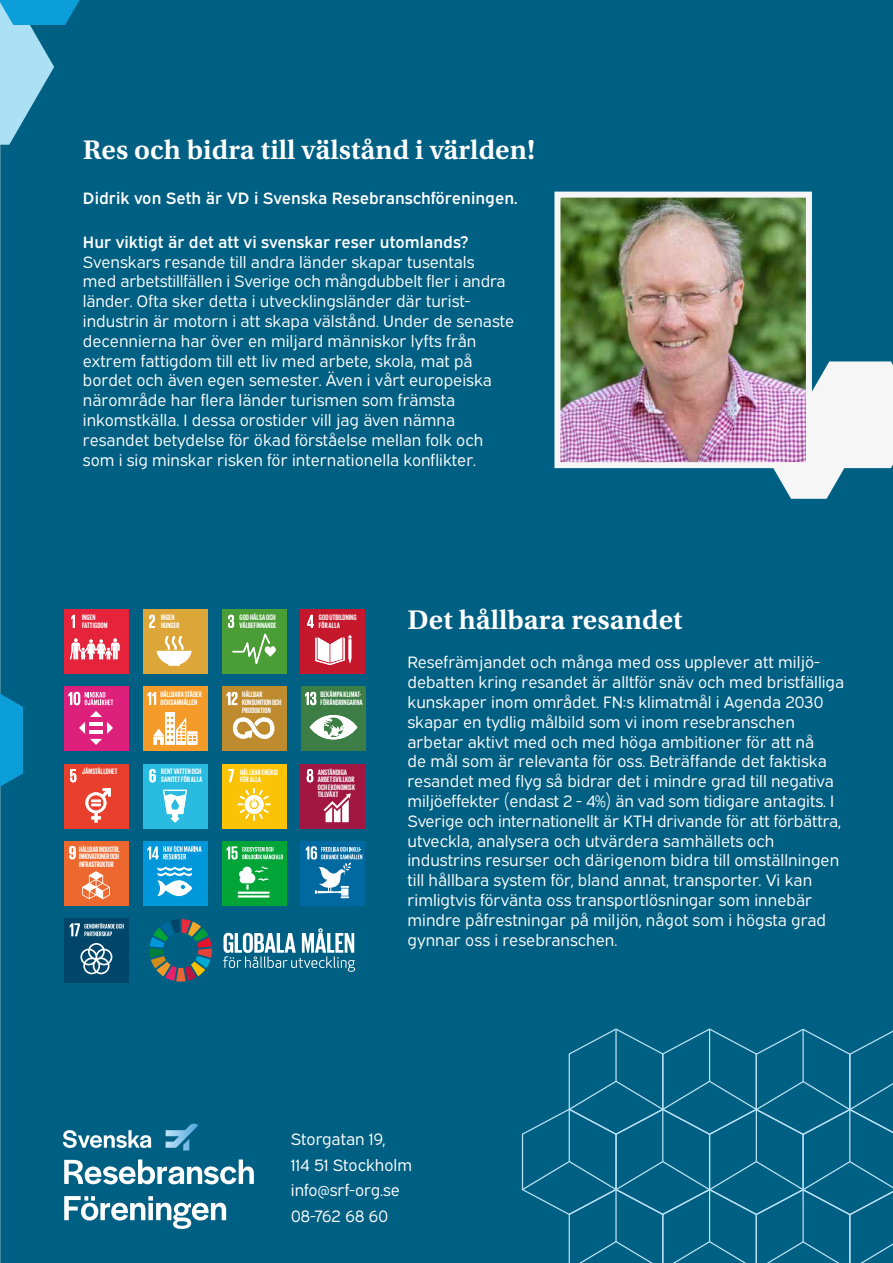
<style>
.page{position:relative;width:893px;height:1263px;background:#006083}
.page>*{position:absolute;margin:0;border:0;box-sizing:border-box;transform-origin:0 0}
.t1{font:28.5px "Utopia Std Semibold Capt";color:#fff}
.t2{font:16.5px/19.8px "Expressway Bk";color:#fff}
.t3{font:16.5px "Expressway Sb";color:#fff}
.t4{font:700 7.95px/7.6px "Giorgio Sans";letter-spacing:.015em;color:#fff}
</style>
<div class="page">
<div style="left:64px;top:609px;width:64px;height:65px;background:#e5233a"></div>
<svg style="left:71px;top:615px;width:4px;height:13px"></svg>
<svg style="left:70px;top:638px;width:49px;height:22px"></svg>
<svg style="left:0;top:693px;width:23px;height:94px;background:#0a94cc"></svg>
<div style="left:143px;top:609px;width:64px;height:65px;background:#dda639"></div>
<svg style="left:149px;top:615px;width:6px;height:13px"></svg>
<svg style="left:157px;top:636px;width:34px;height:30px"></svg>
<div style="left:222px;top:609px;width:64px;height:65px;background:#4a9e35"></div>
<svg style="left:228px;top:615px;width:6px;height:13px"></svg>
<svg style="left:232px;top:634px;width:44px;height:30px"></svg>
<div style="left:301px;top:609px;width:64px;height:65px;background:#c5182d"></div>
<svg style="left:307px;top:615px;width:7px;height:13px"></svg>
<svg style="left:315px;top:635px;width:36px;height:30px"></svg>
<div style="left:64px;top:764px;width:64px;height:64px;background:#e8402d"></div>
<svg style="left:70px;top:769px;width:6px;height:13px"></svg>
<svg style="left:85px;top:788px;width:26px;height:34px"></svg>
<div style="left:143px;top:764px;width:64px;height:64px;background:#29bbe0"></div>
<svg style="left:149px;top:769px;width:7px;height:13px"></svg>
<svg style="left:163px;top:790px;width:24px;height:33px"></svg>
<div style="left:222px;top:764px;width:64px;height:64px;background:#fbc306"></div>
<svg style="left:228px;top:769px;width:6px;height:13px"></svg>
<svg style="left:238px;top:788px;width:33px;height:33px"></svg>
<div style="left:301px;top:764px;width:64px;height:64px;background:#a21741"></div>
<svg style="left:307px;top:769px;width:6px;height:13px"></svg>
<svg style="left:324px;top:793px;width:27px;height:29px"></svg>
<div style="left:64px;top:841px;width:64px;height:64px;background:#ec682e"></div>
<svg style="left:82px;top:871px;width:28px;height:28px"></svg>
<svg style="left:69px;top:846px;width:7px;height:13px"></svg>
<div style="left:64px;top:687px;width:64px;height:64px;background:#de207d"></div>
<svg style="left:79px;top:711px;width:34px;height:34px"></svg>
<hr style="left:89px;top:722px;width:14px;height:4px;background:#fff">
<hr style="left:89px;top:730px;width:14px;height:4px;background:#fff">
<svg style="left:68px;top:692px;width:45px;height:13px"></svg>
<div style="left:143px;top:687px;width:64px;height:64px;background:#f59b2a"></div>
<svg style="left:147px;top:692px;width:9px;height:13px"></svg>
<svg style="left:154px;top:712px;width:43px;height:33px"></svg>
<div style="left:222px;top:687px;width:64px;height:64px;background:#bf8b2f"></div>
<svg style="left:227px;top:692px;width:10px;height:13px"></svg>
<svg style="left:233px;top:717px;width:41px;height:22px"></svg>
<div style="left:301px;top:687px;width:64px;height:64px;background:#3c7e45"></div>
<svg style="left:305px;top:692px;width:11px;height:13px"></svg>
<svg style="left:310px;top:715px;width:47px;height:24px"></svg>
<div style="left:143px;top:841px;width:64px;height:64px;background:#0097db"></div>
<svg style="left:157px;top:866px;width:35px;height:30px"></svg>
<svg style="left:147px;top:846px;width:55px;height:13px"></svg>
<div style="left:222px;top:841px;width:64px;height:64px;background:#00a437"></div>
<hr style="left:238px;top:891px;width:31px;height:3px;background:#fff">
<hr style="left:238px;top:895px;width:31px;height:2px;background:#fff">
<svg style="left:239px;top:867px;width:30px;height:22px"></svg>
<svg style="left:226px;top:846px;width:57px;height:13px"></svg>
<div style="left:301px;top:841px;width:64px;height:64px;background:#0069a0"></div>
<svg style="left:306px;top:846px;width:56px;height:52px"></svg>
<div style="left:64px;top:918px;width:64px;height:64px;background:#00466a"></div>
<svg style="left:80px;top:943px;width:32px;height:31px"></svg>
<svg style="left:70px;top:923px;width:54px;height:13px"></svg>
<svg style="left:149px;top:919px;width:63px;height:62px"></svg>
<svg style="left:223px;top:928px;width:132px;height:44px"></svg>
<svg style="left:522px;top:1028px;width:371px;height:235px"></svg>
<hr style="left:662px;top:1109px;width:1px;height:52px;background:#bae2f6">
<svg style="left:773px;top:361px;width:120px;height:138px"></svg>
<svg style="left:0;top:0;width:80px;height:145px"></svg>
<svg style="left:63px;top:1130px;width:88px;height:18px"></svg>
<svg style="left:64px;top:1159px;width:190px;height:25px"></svg>
<svg style="left:64px;top:1196px;width:162px;height:33px"></svg>
<svg style="left:166px;top:1123px;width:32px;height:27px"></svg>
<img style="left:561px;top:199px;width:244px;height:262px">
<div style="left:554px;top:192px;width:258px;height:276px;border:6px solid #f6f6f6"></div>
<h1 class="t1" style="left:83px;top:133px;width:454px">Res och bidra till välstånd i världen!</h1>
<p class="t3" style="left:83px;top:186px;width:436px">Didrik von Seth är VD i Svenska Resebranschföreningen.</p>
<p class="t3" style="left:83px;top:229px;width:387px">Hur viktigt är det att vi svenskar reser utomlands?</p>
<p class="t2" style="left:83px;top:250px;width:433px">Svenskars resande till andra länder skapar tusentals<br>med arbetstillfällen i Sverige och mångdubbelt fler i andra länder. Ofta sker detta i utvecklingsländer där turist&shy;industrin är motorn i att skapa välstånd. Under de senaste decennierna har över en miljard människor lyfts från extrem fattigdom till ett liv med arbete, skola, mat på bordet och även egen semester. Även i vårt europeiska närområde har flera länder turismen som främsta inkomstkälla. I dessa orostider vill jag även nämna resandet betydelse för ökad förståelse mellan folk och som i sig minskar risken för internationella konflikter.</p>
<p class="t4" style="left:82px;top:613px;width:27px">INGEN<br>FATTIGDOM</p>
<p class="t4" style="left:161px;top:613px;width:20px">INGEN<br>HUNGER</p>
<p class="t4" style="left:240px;top:613px;width:38px">GOD HÄLSA OCH<br>VÄLBEFINNANDE</p>
<p class="t4" style="left:319px;top:613px;width:39px">GOD UTBILDNING<br>FÖR ALLA</p>
<p class="t4" style="left:160px;top:691px;width:43px">HÅLLBARA STÄDER<br>OCH SAMHÄLLEN</p>
<p class="t4" style="left:242px;top:691px;width:41px">HÅLLBAR<br>KONSUMTION OCH<br>PRODUKTION</p>
<p class="t4" style="left:320px;top:691px;width:44px">BEKÄMPA KLIMAT-<br>FÖRÄNDRINGARNA</p>
<p class="t4" style="left:82px;top:768px;width:37px">JÄMSTÄLLDHET</p>
<p class="t4" style="left:161px;top:768px;width:43px">RENT VATTEN OCH<br>SANITET FÖR ALLA</p>
<p class="t4" style="left:240px;top:768px;width:39px">HÅLLBAR ENERGI<br>FÖR ALLA</p>
<p class="t4" style="left:318px;top:768px;width:39px">ANSTÄNDIGA<br>ARBETSVILLKOR<br>OCH EKONOMISK<br>TILLVÄXT</p>
<p class="t4" style="left:79px;top:845px;width:42px;text-align:justify">HÅLLBAR INDUSTRI, INNOVATIONER OCH INFRASTRUKTUR</p>
<h1 class="t1" style="left:407px;top:603px;width:277px">Det hållbara resandet</h1>
<p class="t2" style="left:407px;top:651px;width:438px">Resefrämjandet och många med oss upplever att miljö&shy;debatten kring resandet är alltför snäv och med bristfälliga kunskaper inom området. FN:s klimatmål i Agenda 2030 skapar en tydlig målbild som vi inom resebranschen arbetar aktivt med och med höga ambitioner för att nå<br>de mål som är relevanta för oss. Beträffande det faktiska resandet med flyg så bidrar det i mindre grad till negativa miljöeffekter (endast 2 - 4%) än vad som tidigare antagits. I Sverige och internationellt är KTH drivande för att förbättra, utveckla, analysera och utvärdera samhällets och industrins resurser och därigenom bidra till omställningen till hållbara system för, bland annat, transporter. Vi kan rimligtvis förvänta oss transportlösningar som innebär mindre påfrestningar på miljön, något som i högsta grad gynnar oss i resebranschen.</p>
<p class="t2" style="left:291px;top:1125px;width:123px;line-height:25.5px">Storgatan 19,<br>114 51 Stockholm info@srf-org.se<br>08-762 68 60</p>
</div>
